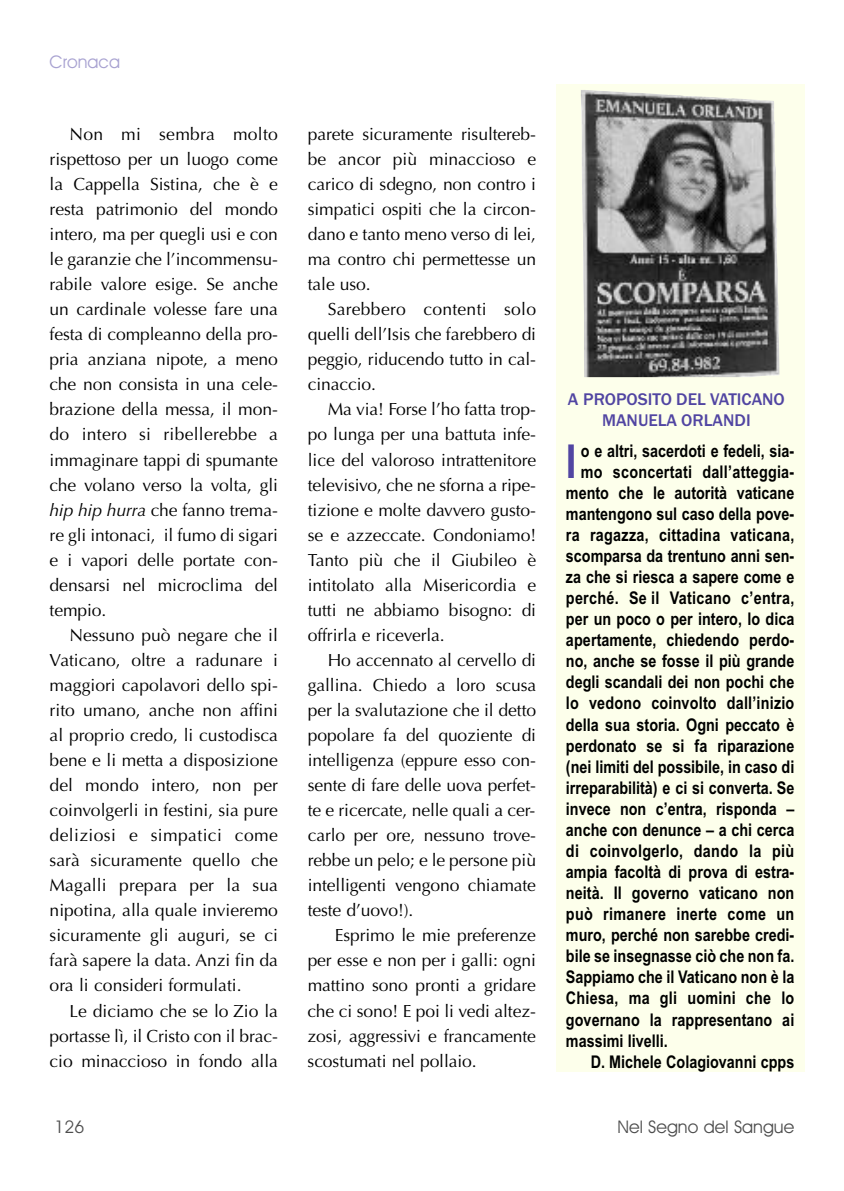
<style>
.page{position:relative;width:844px;height:1191px;background:#fff}
.page>*{position:absolute;margin:0;border:0;box-sizing:border-box;transform-origin:0 0}
.t1{font:700 46.9px "Arial Narrow";color:#5145a2}
.t2{font:17.5px/25px "Optima";letter-spacing:-.005em;color:#000;text-align:justify}
.t3{font:700 17.5px "Arial Narrow";color:#000}
.t4{font:700 17.5px "Arial Narrow";letter-spacing:.02em;color:#000}
.t5{font:500 17.5px/21px "Franklin Gothic";color:#5145a2;text-align:center}
.t6{font:17.5px "Avant Garde IT Cby BT";color:rgb(0 0 0/.7)}
.t7{font:17.5px "Avant Garde IT Cby BT";color:#a8a2d1}
.s1{font-style:italic}
</style>
<div class="page">
<div style="left:556px;top:84px;width:248px;height:987px;background:#fdffeb"></div>
<img style="left:581px;top:90px;width:198px;height:287px">
<p class="t7" style="left:50px;top:52px;width:72px">Cronaca</p>
<p class="t2" style="left:50px;top:122px;width:230px;text-indent:20px">Non mi sembra molto rispettoso per un luogo come la Cappella Sistina, che è e resta patrimonio del mondo intero, ma per quegli usi e con le garanzie che l’incommensu&shy;rabile valore esige. Se anche un cardinale volesse fare una festa di compleanno della pro&shy;pria anziana nipote, a meno che non consista in una cele&shy;brazione della messa, il mon&shy;do intero si ribellerebbe a immaginare tappi di spumante che volano verso la volta, gli <span class="s1">hip hip hurra</span> che fanno trema&shy;re gli intonaci, il fumo di sigari e i vapori delle portate con&shy;densarsi nel microclima del tempio.</p>
<p class="t2" style="left:50px;top:622px;width:230px;text-indent:20px">Nessuno può negare che il Vaticano, oltre a radunare i maggiori capolavori dello spi&shy;rito umano, anche non affini al proprio credo, li custodisca bene e li metta a disposizione del mondo intero, non per coinvolgerli in festini, sia pure deliziosi e simpatici come sarà sicuramente quello che Magalli prepara per la sua nipotina, alla quale invieremo sicuramente gli auguri, se ci farà sapere la data. Anzi fin da ora li consideri formulati.</p>
<p class="t2" style="left:50px;top:998px;width:230px;text-indent:20px">Le diciamo che se lo Zio la portasse lì, il Cristo con il brac&shy;cio minaccioso in fondo alla</p>
<p class="t2" style="left:308px;top:122px;width:230px">parete sicuramente risultereb&shy;be ancor più minaccioso e carico di sdegno, non contro i simpatici ospiti che la circon&shy;dano e tanto meno verso di lei, ma contro chi permettesse un tale uso.</p>
<p class="t2" style="left:308px;top:297px;width:230px;text-indent:20px">Sarebbero contenti solo quelli dell’Isis che farebbero di peggio, riducendo tutto in cal&shy;cinaccio.</p>
<p class="t2" style="left:308px;top:397px;width:230px;text-indent:20px">Ma via! Forse l’ho fatta trop&shy;po lunga per una battuta infe&shy;lice del valoroso intrattenitore televisivo, che ne sforna a ripe&shy;tizione e molte davvero gusto&shy;se e azzeccate. Condoniamo!<br>Tanto più che il Giubileo è intitolato alla Misericordia e tutti ne abbiamo bisogno: di offrirla e riceverla.</p>
<p class="t2" style="left:307px;top:647px;width:230px;text-indent:20px">Ho accennato al cervello di gallina. Chiedo a loro scusa per la svalutazione che il detto popolare fa del quoziente di intelligenza (eppure esso con&shy;sente di fare delle uova perfet&shy;te e ricercate, nelle quali a cer&shy;carlo per ore, nessuno trove&shy;rebbe un pelo; e le persone più intelligenti vengono chiamate teste d’uovo!).</p>
<p class="t2" style="left:307px;top:923px;width:230px;text-indent:27px">Esprimo le mie preferenze per esse e non per i galli: ogni mattino sono pronti a gridare che ci sono! E poi li vedi altez&shy;zosi, aggressivi e francamente scostumati nel pollaio.</p>
<p class="t5" style="left:567px;top:388px;width:218px">A PROPOSITO DEL VATICANO<br>MANUELA ORLANDI</p>
<h1 class="t1" style="left:566px;top:434px;width:12px">I</h1>
<p class="t3" style="left:580px;top:440px;width:215px">o e altri, sacerdoti e fedeli, sia-</p>
<p class="t3" style="left:580px;top:461px;width:215px">mo sconcertati dall’atteggia-</p>
<p class="t3" style="left:566px;top:482px;width:230px">mento che le autorità vaticane</p>
<p class="t3" style="left:566px;top:503px;width:230px">mantengono sul caso della pove-</p>
<p class="t3" style="left:566px;top:524px;width:230px">ra ragazza, cittadina vaticana,</p>
<p class="t3" style="left:566px;top:546px;width:230px">scomparsa da trentuno anni sen-</p>
<p class="t3" style="left:566px;top:567px;width:230px">za che si riesca a sapere come e</p>
<p class="t3" style="left:566px;top:588px;width:230px">perché. Se il Vaticano c’entra,</p>
<p class="t3" style="left:566px;top:609px;width:230px">per un poco o per intero, lo dica</p>
<p class="t3" style="left:566px;top:630px;width:230px">apertamente, chiedendo perdo-</p>
<p class="t3" style="left:566px;top:651px;width:230px">no, anche se fosse il più grande</p>
<p class="t3" style="left:566px;top:672px;width:230px">degli scandali dei non pochi che</p>
<p class="t3" style="left:566px;top:693px;width:230px">lo vedono coinvolto dall’inizio</p>
<p class="t3" style="left:566px;top:714px;width:230px">della sua storia. Ogni peccato è</p>
<p class="t3" style="left:566px;top:735px;width:230px">perdonato se si fa riparazione</p>
<p class="t3" style="left:566px;top:756px;width:230px">(nei limiti del possibile, in caso di</p>
<p class="t3" style="left:566px;top:777px;width:230px">irreparabilità) e ci si converta. Se</p>
<p class="t3" style="left:566px;top:798px;width:230px">invece non c’entra, risponda –</p>
<p class="t3" style="left:566px;top:819px;width:230px">anche con denunce – a chi cerca</p>
<p class="t4" style="left:566px;top:840px;width:230px">di coinvolgerlo, dando la più</p>
<p class="t3" style="left:566px;top:861px;width:230px">ampia facoltà di prova di estra-</p>
<p class="t3" style="left:566px;top:883px;width:230px">neità. Il governo vaticano non</p>
<p class="t4" style="left:566px;top:904px;width:230px">può rimanere inerte come un</p>
<p class="t3" style="left:566px;top:925px;width:230px">muro, perché non sarebbe credi-</p>
<p class="t3" style="left:566px;top:946px;width:230px">bile se insegnasse ciò che non fa.</p>
<p class="t3" style="left:566px;top:967px;width:230px">Sappiamo che il Vaticano non è la</p>
<p class="t3" style="left:566px;top:988px;width:230px">Chiesa, ma gli uomini che lo</p>
<p class="t3" style="left:566px;top:1009px;width:230px">governano la rappresentano ai</p>
<p class="t3" style="left:566px;top:1030px;width:103px">massimi livelli.</p>
<p class="t3" style="left:590px;top:1051px;width:205px">D. Michele Colagiovanni cpps</p>
<p class="t6" style="left:55px;top:1116px;width:31px">126</p>
<p class="t6" style="left:617px;top:1116px;width:178px">Nel Segno del Sangue</p>
</div>
